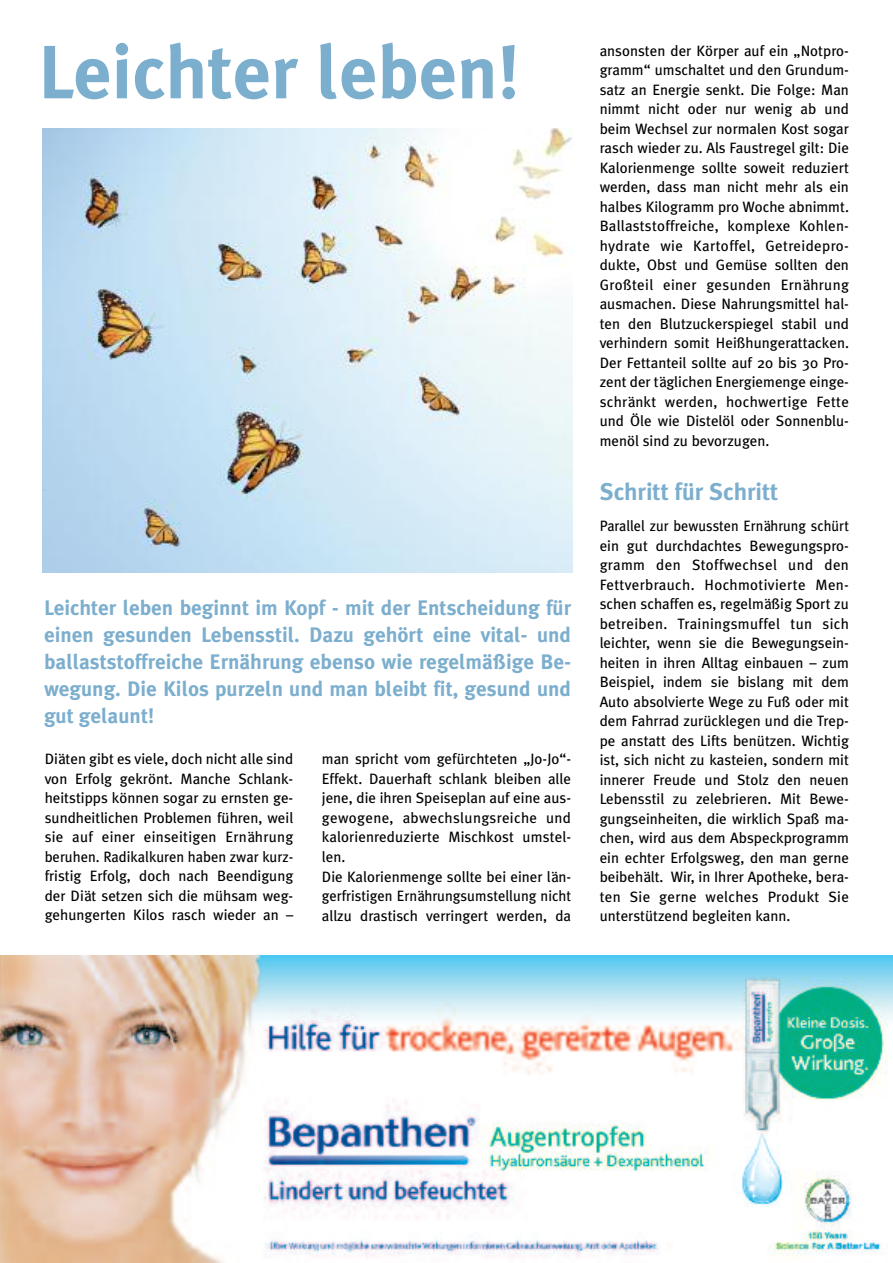
<style>
.page{position:relative;width:893px;height:1263px;background:#fff}
.page>*{position:absolute;margin:0;border:0;box-sizing:border-box;transform-origin:0 0}
.t1{font:700 75.3px "Meta Plus";color:#7caece}
.t2{font:700 24px "Meta Plus";color:#7caece}
.t3{font:700 21px/27px "Meta Plus";color:#7caece;text-align:justify}
.t4{font:15px/19.5px "Meta Plus";color:#000;text-align:justify}
.t5{font:15px/19.5px "Meta Plus";color:#000;text-align:justify;scale:.95 1}
</style>
<div class="page">
<img style="left:43px;top:128px;width:530px;height:445px">
<img style="left:0;top:956px;width:893px;height:307px">
<h1 class="t1" style="left:38px;top:28px;width:484px">Leichter leben!</h1>
<p class="t3" style="left:44px;top:595px;width:529px">Leichter leben beginnt im Kopf - mit der Entscheidung für einen gesunden Lebensstil. Dazu gehört eine vital- und ballaststoffreiche Ernährung ebenso wie regelmäßige Be&shy;wegung. Die Kilos purzeln und man bleibt fit, gesund und gut gelaunt!</p>
<p class="t4" style="left:45px;top:749px;width:250px">Diäten gibt es viele, doch nicht alle sind von Erfolg gekrönt. Manche Schlank&shy;heitstipps können sogar zu ernsten ge&shy;sundheitlichen Problemen führen, weil sie auf einer einseitigen Ernährung beruhen. Radikalkuren haben zwar kurz&shy;fristig Erfolg, doch nach Beendigung der Diät setzen sich die mühsam weg&shy;gehungerten Kilos rasch wieder an –</p>
<p class="t4" style="left:322px;top:749px;width:251px;text-align:left">man spricht vom gefürchteten „Jo-Jo“- Effekt. Dauerhaft schlank bleiben alle jene, die ihren Speiseplan auf eine aus&shy;gewogene, abwechslungsreiche und kalorienreduzierte Mischkost umstel&shy;len.<br>Die Kalorienmenge sollte bei einer län&shy;gerfristigen Ernährungsumstellung nicht allzu drastisch verringert werden, da</p>
<p class="t4" style="left:600px;top:41px;width:251px">ansonsten der Körper auf ein „Notpro&shy;gramm“ umschaltet und den Grundum&shy;satz an Energie senkt. Die Folge: Man nimmt nicht oder nur wenig ab und beim Wechsel zur normalen Kost sogar rasch wieder zu. Als Faustregel gilt: Die Kalorienmenge sollte soweit reduziert werden, dass man nicht mehr als ein halbes Kilogramm pro Woche abnimmt.<br>Ballaststoffreiche, komplexe Kohlen&shy;hydrate wie Kartoffel, Getreidepro&shy;dukte, Obst und Gemüse sollten den Großteil einer gesunden Ernährung ausmachen. Diese Nahrungsmittel hal&shy;ten den Blutzuckerspiegel stabil und verhindern somit Heißhungerattacken.<br>Der Fettanteil sollte auf 20 bis 30 Pro&shy;zent der täglichen Energiemenge einge&shy;schränkt werden, hochwertige Fette und Öle wie Distelöl oder Sonnenblu&shy;menöl sind zu bevorzugen.</p>
<h2 class="t2" style="left:600px;top:477px;width:180px">Schritt für Schritt</h2>
<p class="t5" style="left:600px;top:516px;width:264px">Parallel zur bewussten Ernährung schürt ein gut durchdachtes Bewegungspro&shy;gramm den Stoffwechsel und den Fettverbrauch. Hochmotivierte Men&shy;schen schaffen es, regelmäßig Sport zu betreiben. Trainingsmuffel tun sich leichter, wenn sie die Bewegungsein&shy;heiten in ihren Alltag einbauen – zum Beispiel, indem sie bislang mit dem Auto absolvierte Wege zu Fuß oder mit dem Fahrrad zurücklegen und die Trep&shy;pe anstatt des Lifts benützen. Wichtig ist, sich nicht zu kasteien, sondern mit innerer Freude und Stolz den neuen Lebensstil zu zelebrieren. Mit Bewe&shy;gungseinheiten, die wirklich Spaß ma&shy;chen, wird aus dem Abspeckprogramm ein echter Erfolgsweg, den man gerne beibehält. Wir, in Ihrer Apotheke, bera&shy;ten Sie gerne welches Produkt Sie unterstützend begleiten kann.</p>
</div>
